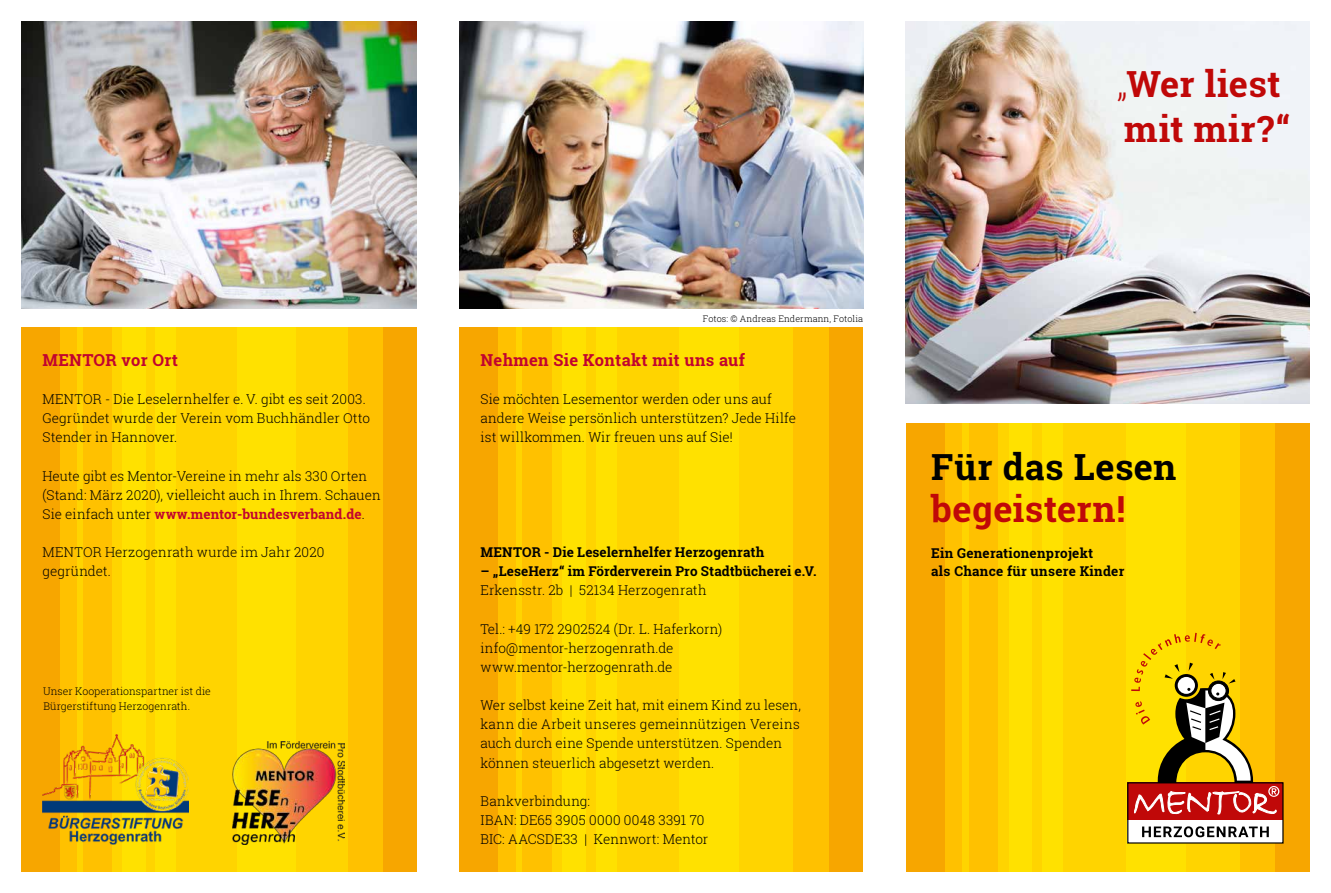
<style>
.page{position:relative;width:1331px;height:893px;background:#fff}
.page>*{position:absolute;margin:0;border:0;box-sizing:border-box;transform-origin:0 0}
.t1{font:700 36px/45px "Roboto Slab";letter-spacing:.01em;color:#c00808}
.t2{font:700 36px "Roboto Slab";letter-spacing:.015em;color:#000}
.t3{font:700 16.5px "Roboto Slab";letter-spacing:.02em;color:#c1032f}
.t4{font:300 13.5px/19.2px "Roboto Slab";letter-spacing:.005em;color:#000}
.t5{font:700 13.5px/18px "Roboto Slab";letter-spacing:.01em;color:#000}
.t6{font:300 10.5px/15px "Roboto Slab";letter-spacing:.01em;color:#000}
.t7{font:300 9px "Roboto Slab";letter-spacing:.01em;color:#000}
.s1{font-weight:300}
.s2{font-weight:700;color:#c1032f}
</style>
<div class="page">
<div style="left:21px;top:327px;width:396px;height:545px;background:#f7a600"></div>
<div style="left:77px;top:327px;width:68px;height:545px;background:#ffc100"></div>
<div style="left:112px;top:327px;width:271px;height:545px;background:linear-gradient(to right,#ffe000,#fc0)"></div>
<svg style="left:60px;top:327px;width:23px;height:545px;background:#ffc500"></svg>
<div style="left:906px;top:423px;width:404px;height:449px;background:#f7a600"></div>
<div style="left:963px;top:423px;width:69px;height:449px;background:#ffc100"></div>
<div style="left:998px;top:423px;width:277px;height:449px;background:linear-gradient(to right,#ffe000,#fdcc00)"></div>
<div style="left:945px;top:423px;width:24px;height:449px;background:linear-gradient(to right,#ffba00,#ffd100)"></div>
<div style="left:459px;top:327px;width:404px;height:545px;background:#f7a600"></div>
<div style="left:516px;top:327px;width:70px;height:545px;background:#ffc100"></div>
<div style="left:552px;top:327px;width:277px;height:545px;background:linear-gradient(to right,#ffe100,#ffcd00)"></div>
<svg style="left:499px;top:327px;width:23px;height:545px;background:#ffc500"></svg>
<img style="left:459px;top:21px;width:404px;height:287px">
<img style="left:21px;top:21px;width:396px;height:287px">
<img style="left:906px;top:21px;width:404px;height:383px">
<div style="left:1128px;top:783px;width:155px;height:60px;background:#fff"></div>
<div style="left:1128px;top:783px;width:155px;height:37px;background:#c00808"></div>
<svg style="left:1131px;top:633px;width:148px;height:181px;background:#d6a01f"></svg>
<svg style="left:1142px;top:826px;width:127px;height:11px"></svg>
<img style="left:232px;top:741px;width:112px;height:103px">
<img style="left:43px;top:734px;width:145px;height:110px">
<h1 class="t1" style="left:1117px;top:61px;width:175px"><span class="s1">„</span>Wer liest mit mir?“</h1>
<p class="t7" style="left:703px;top:313px;width:162px">Fotos: © Andreas Endermann, Fotolia</p>
<p class="t3" style="left:480px;top:348px;width:266px">Nehmen Sie Kontakt mit uns auf</p>
<p class="t4" style="left:480px;top:389px;width:317px">Sie möchten Lesementor werden oder uns auf andere Weise persönlich unterstützen? Jede Hilfe ist willkommen. Wir freuen uns auf Sie!</p>
<p class="t3" style="left:43px;top:348px;width:137px">MENTOR vor Ort</p>
<p class="t4" style="left:43px;top:389px;width:329px">MENTOR - Die Leselernhelfer e. V. gibt es seit 2003.<br>Gegründet wurde der Verein vom Buchhändler Otto<br>Stender in Hannover.</p>
<p class="t4" style="left:43px;top:466px;width:340px">Heute gibt es Mentor-Vereine in mehr als 330 Orten (Stand: März 2020), vielleicht auch in Ihrem. Schauen<br>Sie einfach unter <span class="s2">www.mentor-bundesverband.de</span>.</p>
<p class="t4" style="left:43px;top:542px;width:284px">MENTOR Herzogenrath wurde im Jahr 2020 gegründet.</p>
<p class="t5" style="left:480px;top:543px;width:285px">MENTOR - Die Leselernhelfer Herzogenrath</p>
<p class="t5" style="left:480px;top:562px;width:338px">– „LeseHerz“ im Förderverein Pro Stadtbücherei e.V.</p>
<p class="t4" style="left:480px;top:580px;width:228px">Erkensstr. 2b | 52134 Herzogenrath</p>
<p class="t4" style="left:480px;top:619px;width:243px">Tel.: +49 172 2902524 (Dr. L. Haferkorn) info@mentor-herzogenrath.de www.mentor-herzogenrath.de</p>
<p class="t4" style="left:480px;top:695px;width:322px">Wer selbst keine Zeit hat, mit einem Kind zu lesen, kann die Arbeit unseres gemeinnützigen Vereins auch durch eine Spende unterstützen. Spenden können steuerlich abgesetzt werden.</p>
<p class="t4" style="left:480px;top:791px;width:229px">Bankverbindung:<br>IBAN: DE65 3905 0000 0048 3391 70<br>BIC: AACSDE33 | Kennwort: Mentor</p>
<p class="t6" style="left:43px;top:684px;width:169px">Unser Kooperationspartner ist die<br>Bürgerstiftung Herzogenrath.</p>
<h1 class="t2" style="left:931px;top:442px;width:247px">Für das Lesen</h1>
<h1 class="t1" style="left:931px;top:486px;width:195px">begeistern!</h1>
<p class="t5" style="left:931px;top:544px;width:195px">Ein Generationenprojekt<br>als Chance für unsere Kinder</p>
</div>
